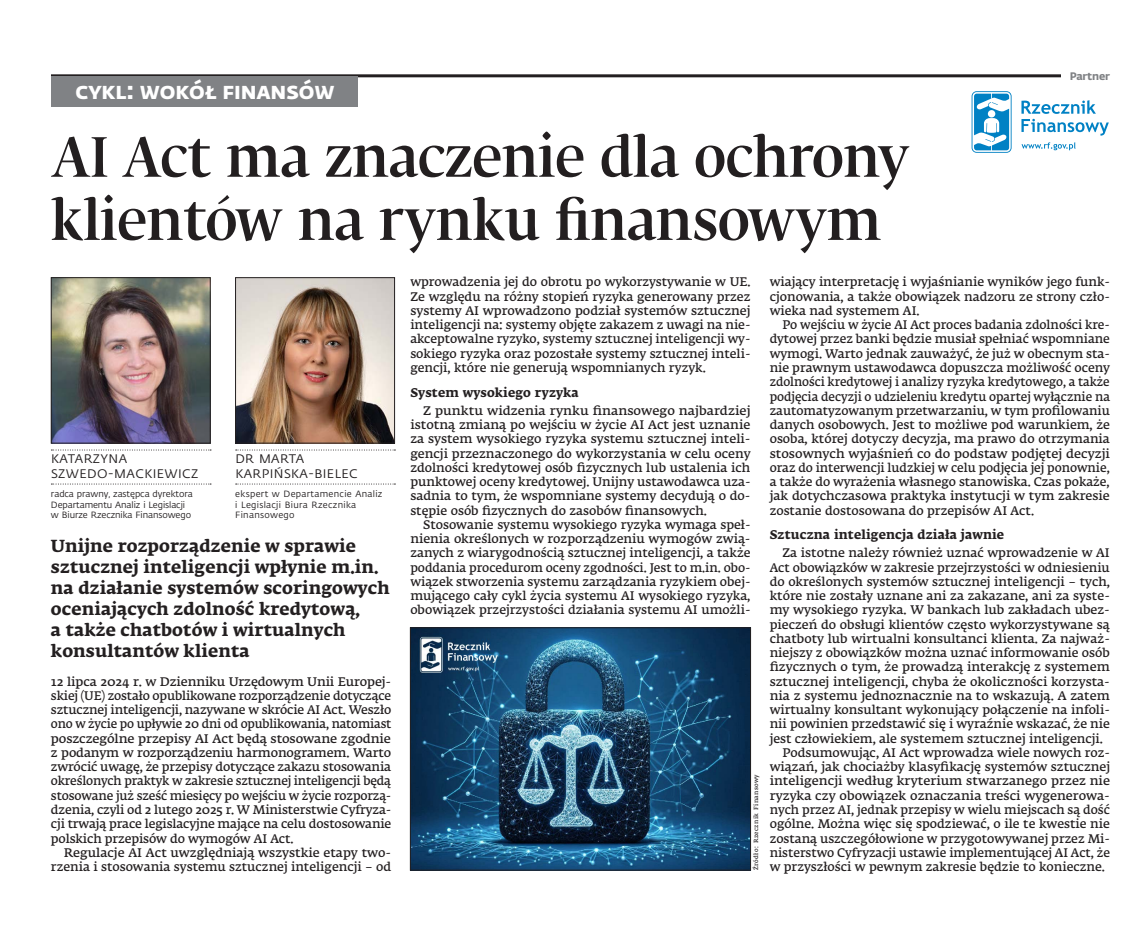
<style>
.page{position:relative;width:1127px;height:936px;background:#fff}
.page>*{position:absolute;margin:0;border:0;box-sizing:border-box;transform-origin:0 0}
.tytul_Bs_1w-00{font:600 55.95px/63.2px "Fedra Serif Display";letter-spacing:.01em;color:#231f20;scale:.95 1}
.lead_s14-02{font:700 24px "Fedra Sans Std";color:#fff}
.lead_s14-02_reklama{font:700 17.25px/21px "Fedra Serif A Std";letter-spacing:.01em;color:#231f20}
.srodtyt_ss8_tytul-04{font:700 12.6px "Fedra Serif A Std";letter-spacing:.015em;color:#231f20}
.tresc_s8_J-04{font:12.3px/14.2px "Fedra Serif A Std Demi";color:#231f20;text-align:justify}
.tresc_s8_J_no-04{font:12.3px/14.2px "Fedra Serif A Std Demi";letter-spacing:-.01em;color:#231f20;text-align:justify}
.tresc_s8_J-04-2{font:12.3px/14.2px "Fedra Serif A Std Demi";color:#231f20;text-align:justify;scale:1.04 1}
.internet_ss7-09{font:12.3px/15px "Fedra Sans Std";letter-spacing:.03em;color:#231f20}
.obrazek-tyt_lead_ss6_foto-03{font:700 10.8px "Fedra Sans Std";letter-spacing:-.02em;color:#808285}
.funkcja_ss5_info-09{font:9px/10.5px "Fedra Sans Std";letter-spacing:-.01em;color:#231f20}
.funkcja_ss5_info-09-2{font:9px/10.5px "Fedra Sans Std";letter-spacing:.03em;color:#231f20}
.obrazek-pod_foto_autor_CREDIT___s4-07{font:6px "Fedra Serif A Std Demi";letter-spacing:.065em;color:#231f20}
</style>
<div class="page">
<hr style="left:51px;top:74px;width:1059px;height:3px;background:#231f20">
<div style="left:51px;top:76px;width:307px;height:31px;background:#808285"></div>
<svg style="left:971px;top:91px;width:40px;height:62px"></svg>
<svg style="left:1021px;top:100px;width:88px;height:36px"></svg>
<svg style="left:1021px;top:142px;width:54px;height:8px"></svg>
<div style="left:1061px;top:70px;width:49px;height:12px;background:#fff"></div>
<img style="left:412px;top:629px;width:337px;height:239px">
<div style="left:410px;top:627px;width:341px;height:243px;border:1px solid #231f20"></div>
<svg style="left:236px;top:449px;width:159px;height:1px"></svg>
<svg style="left:236px;top:483px;width:159px;height:1px"></svg>
<img style="left:237px;top:279px;width:156px;height:162px">
<div style="left:235px;top:277px;width:160px;height:166px;border:1px solid #231f20"></div>
<svg style="left:51px;top:449px;width:160px;height:1px"></svg>
<svg style="left:51px;top:483px;width:160px;height:1px"></svg>
<img style="left:53px;top:279px;width:155px;height:162px">
<div style="left:51px;top:277px;width:159px;height:166px;border:1px solid #231f20"></div>
<p class="lead_s14-02" style="left:75px;top:75px;width:261px">cykl: wokół finansów</p>
<p class="tytul_Bs_1w-00" style="left:51px;top:132px;width:905px">AI Act ma znaczenie dla ochrony klientów na rynku finansowym</p>
<p class="obrazek-tyt_lead_ss6_foto-03" style="left:1070px;top:69px;width:42px">Partner</p>
<p class="internet_ss7-09" style="left:51px;top:451px;width:149px">KATARZYNA<br>SZWEDO-MACKIEWICZ</p>
<p class="funkcja_ss5_info-09" style="left:51px;top:489px;width:143px">radca prawny, zastępca dyrektora<br>Departamentu Analiz i Legislacji w Biurze Rzecznika Finansowego</p>
<p class="internet_ss7-09" style="left:235px;top:451px;width:124px">DR MARTA<br>KARPIŃSKA-BIELEC</p>
<p class="funkcja_ss5_info-09-2" style="left:235px;top:489px;width:149px">ekspert w Departamencie Analiz i Legislacji Biura Rzecznika<br>Finansowego</p>
<p class="lead_s14-02_reklama" style="left:51px;top:536px;width:340px">Unijne rozporządzenie w sprawie sztucznej inteligencji wpłynie m.in. na działanie systemów scoringowych oceniających zdolność kredytową,<br>a także chatbotów i wirtualnych konsultantów klienta</p>
<p class="tresc_s8_J_no-04" style="left:51px;top:675px;width:342px">12 lipca 2024 r. w Dzienniku Urzędowym Unii Europej&shy;skiej (UE) zostało opublikowane rozporządzenie dotyczące sztucznej inteligencji, nazywane w skrócie AI Act. Weszło ono w życie po upływie 20 dni od opublikowania, natomiast poszczególne przepisy AI Act będą stosowane zgodnie z podanym w rozporządzeniu harmonogramem. Warto zwrócić uwagę, że przepisy dotyczące zakazu stosowania określonych praktyk w zakresie sztucznej inteligencji będą stosowane już sześć miesięcy po wejściu w życie rozporzą&shy;dzenia, czyli od 2 lutego 2025 r. W Ministerstwie Cyfryza&shy;cji trwają prace legislacyjne mające na celu dostosowanie polskich przepisów do wymogów AI Act.</p>
<p class="tresc_s8_J-04" style="left:51px;top:846px;width:342px;text-align:right">Regulacje AI Act uwzględniają wszystkie etapy two&shy;rzenia i stosowania systemu sztucznej inteligencji – od</p>
<p class="tresc_s8_J-04" style="left:410px;top:276px;width:342px">wprowadzenia jej do obrotu po wykorzystywanie w UE.<br>Ze względu na różny stopień ryzyka generowany przez systemy AI wprowadzono podział systemów sztucznej inteligencji na: systemy objęte zakazem z uwagi na nie&shy;akceptowalne ryzyko, systemy sztucznej inteligencji wy&shy;sokiego ryzyka oraz pozostałe systemy sztucznej inteli&shy;gencji, które nie generują wspomnianych ryzyk.</p>
<p class="srodtyt_ss8_tytul-04" style="left:410px;top:383px;width:170px">System wysokiego ryzyka</p>
<p class="tresc_s8_J-04-2" style="left:410px;top:404px;width:329px;text-indent:13px">Z punktu widzenia rynku finansowego najbardziej istotną zmianą po wejściu w życie AI Act jest uznanie za system wysokiego ryzyka systemu sztucznej inteli&shy;gencji przeznaczonego do wykorzystania w celu oceny zdolności kredytowej osób fizycznych lub ustalenia ich punktowej oceny kredytowej. Unijny ustawodawca uza&shy;sadnia to tym, że wspomniane systemy decydują o do&shy;stępie osób fizycznych do zasobów finansowych.</p>
<p class="tresc_s8_J-04" style="left:410px;top:518px;width:342px;text-indent:13px">Stosowanie systemu wysokiego ryzyka wymaga speł&shy;nienia określonych w rozporządzeniu wymogów zwią&shy;zanych z wiarygodnością sztucznej inteligencji, a także poddania procedurom oceny zgodności. Jest to m.in. obo&shy;wiązek stworzenia systemu zarządzania ryzykiem obej&shy;mującego cały cykl życia systemu AI wysokiego ryzyka, obowiązek przejrzystości działania systemu AI umożli-</p>
<p class="obrazek-pod_foto_autor_CREDIT___s4-07" style="left:752px;top:870px;width:97px;rotate:-90deg">Źródło: Rzecznik Finansowy</p>
<p class="tresc_s8_J-04" style="left:770px;top:276px;width:342px">wiający interpretację i wyjaśnianie wyników jego funk&shy;cjonowania, a także obowiązek nadzoru ze strony czło&shy;wieka nad systemem AI.</p>
<p class="tresc_s8_J-04" style="left:770px;top:319px;width:342px;text-indent:13px">Po wejściu w życie AI Act proces badania zdolności kre&shy;dytowej przez banki będzie musiał spełniać wspomniane wymogi. Warto jednak zauważyć, że już w obecnym sta&shy;nie prawnym ustawodawca dopuszcza możliwość oceny zdolności kredytowej i analizy ryzyka kredytowego, a także podjęcia decyzji o udzieleniu kredytu opartej wyłącznie na zautomatyzowanym przetwarzaniu, w tym profilowaniu danych osobowych. Jest to możliwe pod warunkiem, że osoba, której dotyczy decyzja, ma prawo do otrzymania stosownych wyjaśnień co do podstaw podjętej decyzji oraz do interwencji ludzkiej w celu podjęcia jej ponownie, a także do wyrażenia własnego stanowiska. Czas pokaże, jak dotychczasowa praktyka instytucji w tym zakresie zostanie dostosowana do przepisów AI Act.</p>
<p class="srodtyt_ss8_tytul-04" style="left:770px;top:526px;width:236px">Sztuczna inteligencja działa jawnie</p>
<p class="tresc_s8_J-04" style="left:770px;top:547px;width:342px;text-indent:13px">Za istotne należy również uznać wprowadzenie w AI Act obowiązków w zakresie przejrzystości w odniesieniu do określonych systemów sztucznej inteligencji – tych, które nie zostały uznane ani za zakazane, ani za syste&shy;my wysokiego ryzyka. W bankach lub zakładach ubez&shy;pieczeń do obsługi klientów często wykorzystywane są chatboty lub wirtualni konsultanci klienta. Za najważ&shy;niejszy z obowiązków można uznać informowanie osób fizycznych o tym, że prowadzą interakcję z systemem sztucznej inteligencji, chyba że okoliczności korzysta&shy;nia z systemu jednoznacznie na to wskazują. A zatem wirtualny konsultant wykonujący połączenie na infoli&shy;nii powinien przedstawić się i wyraźnie wskazać, że nie jest człowiekiem, ale systemem sztucznej inteligencji.</p>
<p class="tresc_s8_J-04" style="left:770px;top:746px;width:342px;text-indent:13px">Podsumowując, AI Act wprowadza wiele nowych roz&shy;wiązań, jak chociażby klasyfikację systemów sztucznej inteligencji według kryterium stwarzanego przez nie ryzyka czy obowiązek oznaczania treści wygenerowa&shy;nych przez AI, jednak przepisy w wielu miejscach są dość ogólne. Można więc się spodziewać, o ile te kwestie nie zostaną uszczegółowione w przygotowywanej przez Mi&shy;nisterstwo Cyfryzacji ustawie implementującej AI Act, że w przyszłości w pewnym zakresie będzie to konieczne.</p>
</div>
